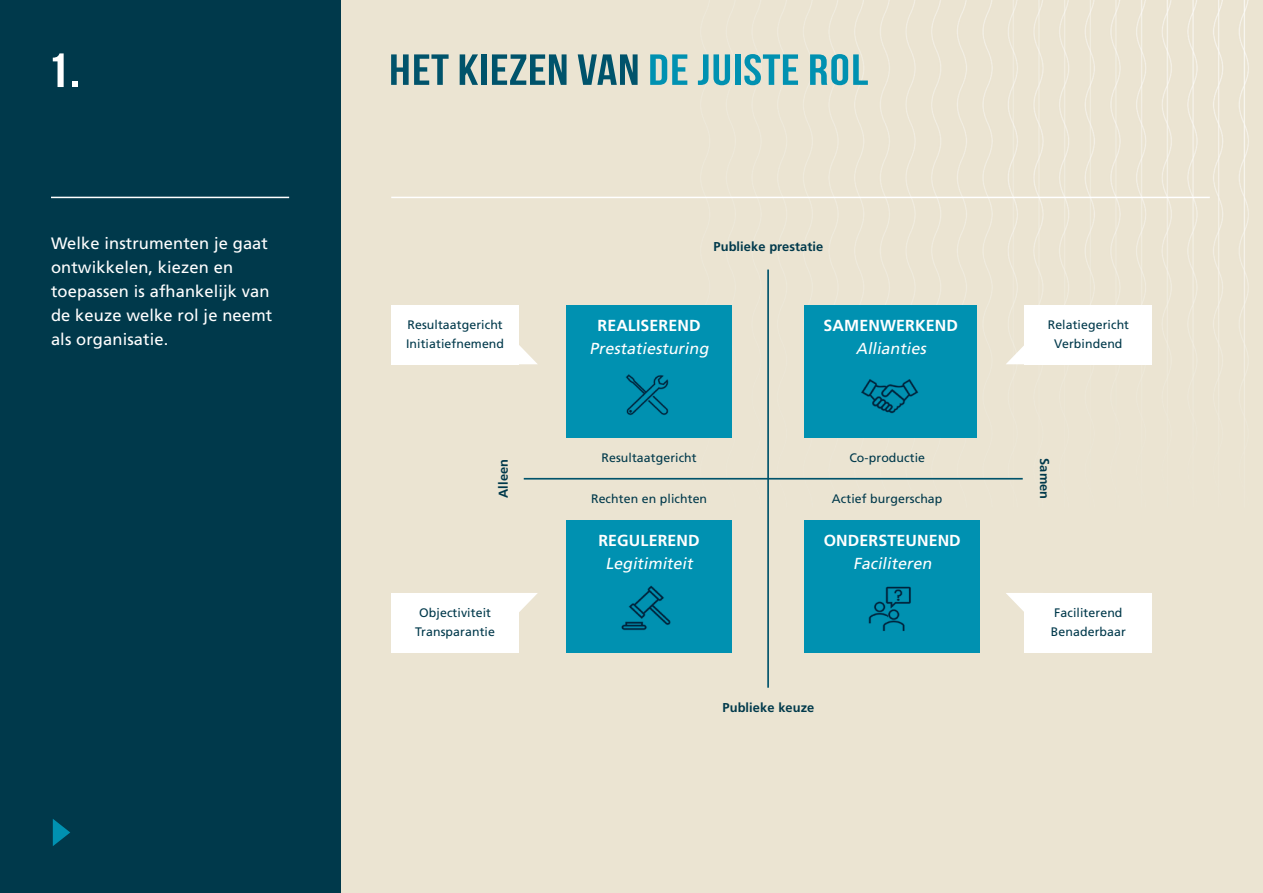
<style>
.page{position:relative;width:1263px;height:893px;background:#fff}
.page>*{position:absolute;margin:0;border:0;box-sizing:border-box;transform-origin:0 0}
._01_KOP{font:48px "Bebas Neue";color:#fff;scale:1.16 1}
.A_KOP{font:43.5px "Bebas Neue";letter-spacing:.01em;color:#00536b;scale:1.16 1}
.C_PLATTE_TEKST{font:16.5px/24px "Frutiger";letter-spacing:.005em;color:#fff}
.C_PLATTE_TEKST_FIGUR{font:italic 15.9px "Frutiger";color:#fff}
.C_PLATTE_TEKST-2{font:700 15.9px "Frutiger";letter-spacing:.005em;color:#fff}
.C_PLATTE_TEKST_FIGUR-2{font:700 12.9px "Frutiger";letter-spacing:.005em;color:#00394b}
.C_PLATTE_TEKST_FIGUR-3{font:12.3px "Frutiger";letter-spacing:.005em;color:#00394b}
.s1{color:#0091b1}
</style>
<div class="page">
<div style="left:340px;top:0;width:923px;height:893px;background:#ebe4d2"></div>
<div style="left:0;top:0;width:340px;height:893px;background:#00394b"></div>
<hr style="left:391px;top:197px;width:819px;height:1px;background:#fff">
<hr style="left:51px;top:197px;width:238px;height:1px;background:#fff">
<svg style="left:53px;top:819px;width:17px;height:27px"></svg>
<svg style="left:1006px;top:345px;width:18px;height:19px"></svg>
<svg style="left:1006px;top:593px;width:18px;height:19px"></svg>
<svg style="left:519px;top:345px;width:19px;height:19px"></svg>
<svg style="left:519px;top:593px;width:19px;height:19px"></svg>
<div style="left:804px;top:520px;width:176px;height:132px;background:#0091b1"></div>
<div style="left:804px;top:305px;width:173px;height:132px;background:#0091b1"></div>
<div style="left:566px;top:520px;width:166px;height:132px;background:#0091b1"></div>
<div style="left:566px;top:305px;width:166px;height:132px;background:#0091b1"></div>
<img style="left:621px;top:585px;width:50px;height:46px">
<img style="left:862px;top:379px;width:57px;height:35px">
<img style="left:868px;top:586px;width:43px;height:45px">
<img style="left:626px;top:374px;width:43px;height:42px">
<hr style="left:524px;top:478px;width:499px;height:2px;background:#00536b">
<hr style="left:767px;top:270px;width:2px;height:418px;background:#00536b">
<div style="left:391px;top:305px;width:128px;height:59px;background:#fff"></div>
<div style="left:1024px;top:305px;width:128px;height:59px;background:#fff"></div>
<div style="left:391px;top:593px;width:128px;height:59px;background:#fff"></div>
<div style="left:1024px;top:593px;width:128px;height:59px;background:#fff"></div>
<p class="_01_KOP" style="left:47px;top:44px;width:30px">1.</p>
<p class="A_KOP" style="left:389px;top:46px;width:415px">HET KIEZEN VAN <span class="s1">DE JUISTE ROL</span></p>
<p class="C_PLATTE_TEKST" style="left:51px;top:231px;width:223px">Welke instrumenten je gaat ontwikkelen, kiezen en toepassen is afhankelijk van de keuze welke rol je neemt als organisatie.</p>
<p class="C_PLATTE_TEKST_FIGUR-3" style="left:407px;top:317px;width:97px">Resultaatgericht</p>
<p class="C_PLATTE_TEKST_FIGUR-3" style="left:406px;top:337px;width:100px">Initiatiefnemend</p>
<p class="C_PLATTE_TEKST_FIGUR-2" style="left:713px;top:239px;width:111px">Publieke prestatie</p>
<p class="C_PLATTE_TEKST-2" style="left:597px;top:316px;width:105px">REALISEREND</p>
<p class="C_PLATTE_TEKST_FIGUR" style="left:590px;top:339px;width:124px">Prestatiesturing</p>
<p class="C_PLATTE_TEKST-2" style="left:824px;top:316px;width:136px">SAMENWERKEND</p>
<p class="C_PLATTE_TEKST_FIGUR" style="left:856px;top:339px;width:75px">Allianties</p>
<p class="C_PLATTE_TEKST_FIGUR-3" style="left:1048px;top:317px;width:83px">Relatiegericht</p>
<p class="C_PLATTE_TEKST_FIGUR-3" style="left:1054px;top:337px;width:70px">Verbindend</p>
<p class="C_PLATTE_TEKST_FIGUR-3" style="left:601px;top:450px;width:97px">Resultaatgericht</p>
<p class="C_PLATTE_TEKST_FIGUR-3" style="left:849px;top:450px;width:77px">Co-productie</p>
<p class="C_PLATTE_TEKST_FIGUR-3" style="left:591px;top:491px;width:118px">Rechten en plichten</p>
<p class="C_PLATTE_TEKST_FIGUR-3" style="left:832px;top:491px;width:112px">Actief burgerschap</p>
<p class="C_PLATTE_TEKST_FIGUR-2" style="left:496px;top:498px;width:41px;rotate:-90deg">Alleen</p>
<p class="C_PLATTE_TEKST_FIGUR-2" style="left:1052px;top:458px;width:43px;rotate:90deg">Samen</p>
<p class="C_PLATTE_TEKST_FIGUR-3" style="left:419px;top:605px;width:73px">Objectiviteit</p>
<p class="C_PLATTE_TEKST_FIGUR-3" style="left:415px;top:625px;width:81px">Transparantie</p>
<p class="C_PLATTE_TEKST-2" style="left:598px;top:531px;width:103px">REGULEREND</p>
<p class="C_PLATTE_TEKST_FIGUR" style="left:605px;top:554px;width:92px">Legitimiteit</p>
<p class="C_PLATTE_TEKST-2" style="left:824px;top:531px;width:139px">ONDERSTEUNEND</p>
<p class="C_PLATTE_TEKST_FIGUR" style="left:853px;top:554px;width:83px">Faciliteren</p>
<p class="C_PLATTE_TEKST_FIGUR-2" style="left:722px;top:700px;width:93px">Publieke keuze</p>
<p class="C_PLATTE_TEKST_FIGUR-3" style="left:1054px;top:605px;width:70px">Faciliterend</p>
<p class="C_PLATTE_TEKST_FIGUR-3" style="left:1051px;top:625px;width:76px">Benaderbaar</p>
</div>
